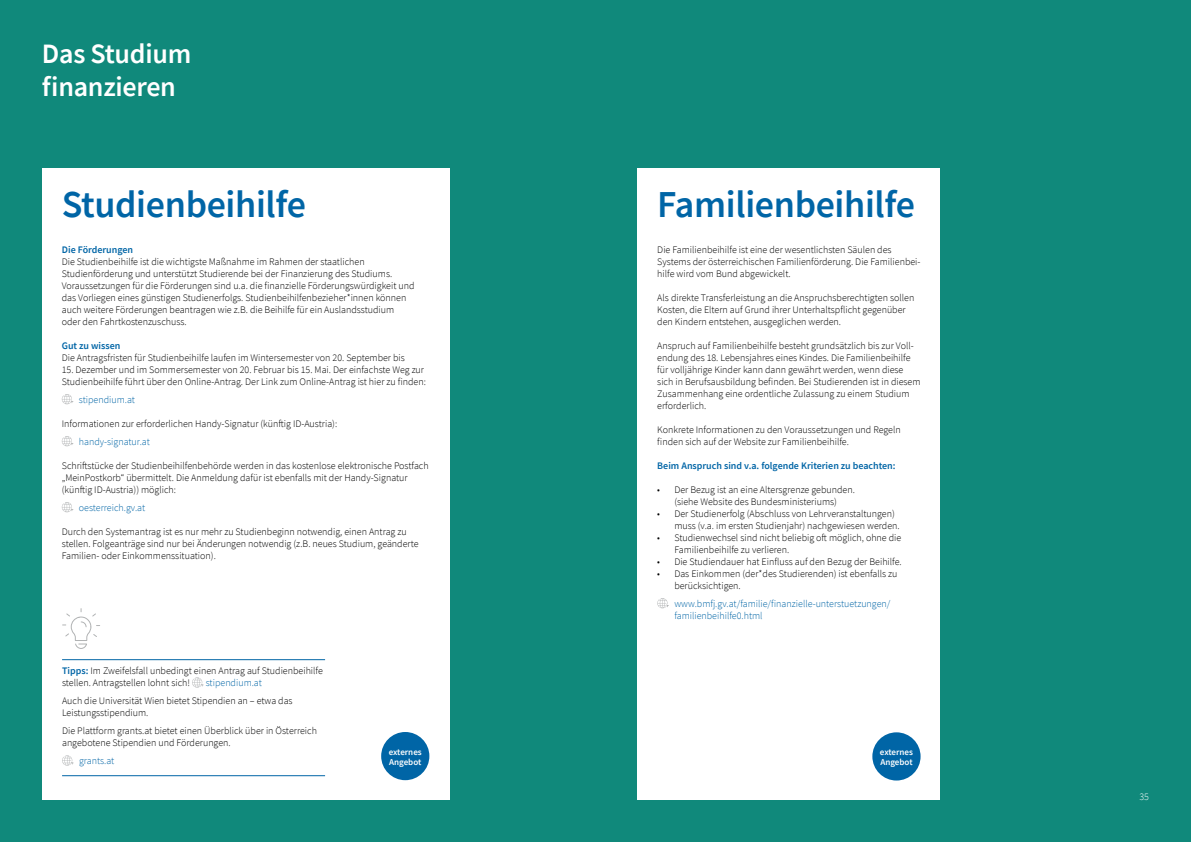
<style>
.page{position:relative;width:1191px;height:842px;background:#10897b}
.page>*{position:absolute;margin:0;border:0;box-sizing:border-box;transform-origin:0 0}
.Ebene_2___Headline_blau__H3{font:600 38px "Source Sans Pro";letter-spacing:-.01em;color:#0065a6}
.Ebene_1___Headline_weiß__H2{font:600 28px/33px "Source Sans Pro";letter-spacing:-.01em;color:#fff}
.Fließtext_10_12__P{font:300 10px/12px "Source Sans Pro";color:#000}
.Tipps__P{font:300 10px/18px "Source Sans Pro";color:#000}
.Adressblock__P{font:300 10px/12px "Source Sans Pro";color:#0065a6}
.Zwischentitel_im_Text__P{font:600 10px "Source Sans Pro";color:#0065a6}
.Fließtext_10_12__P-2{font:300 10px "Source Sans Pro";color:#0065a6}
.Fließtext_10_12__P-3{font:300 10px "Source Sans Pro";color:#fff}
.Button__P{font:600 9px/10px "Source Sans Pro";color:#fff}
.s1{color:#0065a6}
.s2{font-weight:600;color:#0065a6}
</style>
<div class="page">
<div style="left:42px;top:168px;width:407px;height:632px;background:#fff"></div>
<svg style="left:62px;top:394px;width:12px;height:10px"></svg>
<svg style="left:62px;top:436px;width:12px;height:10px"></svg>
<svg style="left:62px;top:502px;width:12px;height:10px"></svg>
<hr style="left:62px;top:659px;width:263px;height:1px;background:#0065a6">
<hr style="left:62px;top:775px;width:263px;height:1px;background:#0065a6">
<svg style="left:192px;top:677px;width:12px;height:11px"></svg>
<svg style="left:62px;top:755px;width:12px;height:11px"></svg>
<svg style="left:62px;top:608px;width:38px;height:41px"></svg>
<div style="left:381px;top:732px;width:48px;height:48px;background:#0065a6;border-radius:50%"></div>
<div style="left:637px;top:168px;width:303px;height:632px;background:#fff"></div>
<svg style="left:657px;top:598px;width:12px;height:10px"></svg>
<div style="left:872px;top:732px;width:48px;height:48px;background:#0065a6;border-radius:50%"></div>
<h2 class="Ebene_1___Headline_weiß__H2" style="left:42px;top:37px;width:151px">Das Studium finanzieren</h2>
<h3 class="Ebene_2___Headline_blau__H3" style="left:62px;top:179px;width:246px">Studienbeihilfe</h3>
<p class="Zwischentitel_im_Text__P" style="left:62px;top:243px;width:73px">Die Förderungen</p>
<p class="Fließtext_10_12__P" style="left:62px;top:255px;width:354px">Die Studienbeihilfe ist die wichtigste Maßnahme im Rahmen der staatlichen Studienförderung und unterstützt Studierende bei der Finanzierung des Studiums.<br>Voraussetzungen für die -Förderungen sind u.a. die finanzielle Förderungswürdigkeit und das Vorliegen eines günstigen Studienerfolgs. Studienbeihilfenbezieher*innen können auch weitere Förderungen beantragen wie z.B. die Beihilfe für ein Auslandsstudium oder den Fahrtkostenzuschuss.</p>
<p class="Zwischentitel_im_Text__P" style="left:62px;top:339px;width:60px">Gut zu wissen</p>
<p class="Fließtext_10_12__P" style="left:62px;top:351px;width:344px">Die Antragsfristen für Studienbeihilfe laufen im Wintersemester von 20. September bis</p>
<p class="Fließtext_10_12__P" style="left:62px;top:363px;width:366px">15. Dezember und im Sommersemester von 20. Februar bis 15. Mai. Der einfachste Weg zur<br>Studienbeihilfe führt über den Online-Antrag. Der Link zum Online-Antrag ist hier zu finden:</p>
<p class="Fließtext_10_12__P-2" style="left:79px;top:393px;width:58px">stipendium.at</p>
<p class="Fließtext_10_12__P" style="left:79px;top:414px;width:260px;line-height:18px;text-indent:-17px">Informationen zur erforderlichen Handy-Signatur (künftig ID-Austria): <span class="s1">handy-signatur.at</span></p>
<p class="Fließtext_10_12__P" style="left:62px;top:459px;width:368px">Schriftstücke der Studienbeihilfenbehörde werden in das kostenlose elektronische -Postfach „MeinPostkorb“ übermittelt. Die Anmeldung dafür ist ebenfalls mit der Handy-Signatur (künftig ID-Austria)) möglich:</p>
<p class="Fließtext_10_12__P-2" style="left:79px;top:501px;width:68px">oesterreich.gv.at</p>
<p class="Fließtext_10_12__P" style="left:62px;top:525px;width:358px">Durch den Systemantrag ist es nur mehr zu Studienbeginn notwendig, einen Antrag zu stellen. Folgeanträge sind nur bei Änderungen notwendig (z.B. neues Studium, geänderte<br>Familien- oder Einkommenssituation).</p>
<p class="Tipps__P" style="left:62px;top:665px;width:262px;line-height:12px"><span class="s2">Tipps:</span> Im Zweifelsfall unbedingt einen Antrag auf Studienbeihilfe stellen. Antragstellen lohnt sich!</p>
<p class="Tipps__P" style="left:62px;top:674px;width:232px;text-indent:144px"><span class="s1">stipendium.at<br></span>Auch die Universität Wien bietet Stipendien an – etwa das</p>
<p class="Tipps__P" style="left:62px;top:704px;width:256px">Leistungsstipendium.<br>Die Plattform grants.at bietet einen Überblick über in Österreich</p>
<p class="Tipps__P" style="left:79px;top:734px;width:153px;text-indent:-17px">angebotene Stipendien und Förderungen. <span class="s1">grants.at</span></p>
<p class="Button__P" style="left:389px;top:747px;width:35px">externes<br>Angebot</p>
<h3 class="Ebene_2___Headline_blau__H3" style="left:657px;top:179px;width:259px">Familienbeihilfe</h3>
<p class="Fließtext_10_12__P" style="left:657px;top:243px;width:265px">Die Familienbeihilfe ist eine der wesentlichsten Säulen des<br>Systems der österreichischen Familienförderung. Die Familienbei&shy;hilfe wird vom Bund abgewickelt.</p>
<p class="Fließtext_10_12__P" style="left:657px;top:291px;width:258px">Als direkte Transferleistung an die Anspruchsberechtigten sollen<br>Kosten, die Eltern auf Grund ihrer Unterhaltspflicht gegenüber den Kindern entstehen, ausgeglichen werden.</p>
<p class="Fließtext_10_12__P" style="left:657px;top:339px;width:265px">Anspruch auf Familienbeihilfe besteht grundsätzlich bis zur Voll&shy;endung des 18. Lebensjahres eines Kindes. Die Familienbeihilfe für volljährige Kinder kann dann gewährt werden, wenn diese sich in Berufsausbildung befinden. Bei Studierenden ist in diesem Zusammenhang eine ordentliche Zulassung zu einem Studium erforderlich.</p>
<p class="Fließtext_10_12__P" style="left:657px;top:423px;width:245px">Konkrete Informationen zu den Voraussetzungen und Regeln finden sich auf der Website zur Familienbeihilfe.</p>
<p class="Zwischentitel_im_Text__P" style="left:657px;top:459px;width:240px">Beim Anspruch sind v.a. folgende Kriterien zu beachten:</p>
<p class="Fließtext_10_12__P" style="left:657px;top:483px;width:199px;text-align:center">• Der Bezug ist an eine Altersgrenze gebunden. (siehe Website des Bundesministeriums)</p>
<p class="Fließtext_10_12__P" style="left:674px;top:507px;width:227px;text-indent:-17px">• Der Studienerfolg (Abschluss von Lehrveranstaltungen) muss (v.a. im ersten Studienjahr) nachgewiesen werden.</p>
<p class="Fließtext_10_12__P" style="left:674px;top:531px;width:228px;text-indent:-17px">• Studienwechsel sind nicht beliebig oft möglich, ohne die<br>Familienbeihilfe zu verlieren.</p>
<p class="Fließtext_10_12__P" style="left:657px;top:555px;width:246px">• Die Studiendauer hat Einfluss auf den Bezug der Beihilfe.</p>
<p class="Fließtext_10_12__P" style="left:674px;top:567px;width:225px;text-indent:-17px">• Das Einkommen (der*des Studierenden) ist ebenfalls zu berücksichtigen.</p>
<p class="Adressblock__P" style="left:674px;top:597px;width:218px">www.bmfj.gv.at/familie/finanzielle-unterstuetzungen/ familienbeihilfe0.html</p>
<p class="Button__P" style="left:880px;top:747px;width:35px">externes<br>Angebot</p>
<p class="Fließtext_10_12__P-3" style="left:1139px;top:790px;width:11px">35</p>
</div>
